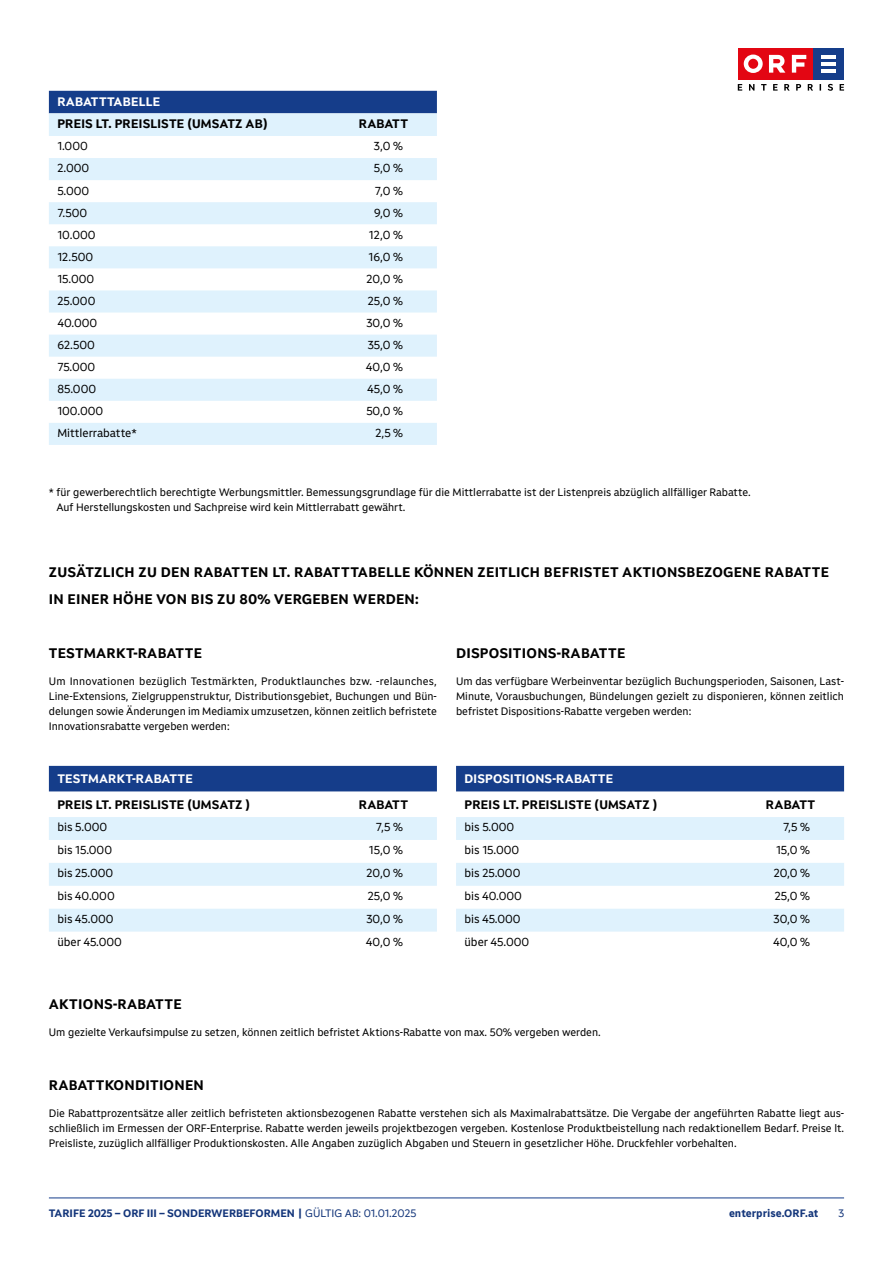
<style>
.page{position:relative;width:893px;height:1263px;background:#fff}
.page>*{position:absolute;margin:0;border:0;box-sizing:border-box;transform-origin:0 0}
.t1{font:700 13.5px/27px "ORF Universal Basic TX";letter-spacing:.02em;color:#000}
.t2{font:700 12px "ORF Universal Basic HL";letter-spacing:.02em;color:#000}
.t3{font:700 12px "ORF Universal Basic HL";letter-spacing:.02em;color:#fff}
.t4{font:11.25px "ORF Universal Basic TX";color:#000}
.t5{font:10.5px/15px "ORF Universal Basic TX";color:#000;text-align:justify}
.t6{font:700 10.5px "ORF Universal Basic TX";color:#13357a}
.t7{font:10.5px "ORF Universal Basic TX";color:#13357a}
.s1{font-weight:400}
</style>
<div class="page">
<div style="left:812px;top:48px;width:32px;height:32px;background:#153d8a"></div>
<div style="left:738px;top:48px;width:74px;height:32px;background:#e30613"></div>
<svg style="left:744px;top:55px;width:62px;height:18px"></svg>
<hr style="left:821px;top:55px;width:14px;height:4px;background:#fff">
<hr style="left:821px;top:62px;width:14px;height:4px;background:#fff">
<hr style="left:821px;top:69px;width:14px;height:4px;background:#fff">
<svg style="left:738px;top:84px;width:106px;height:7px"></svg>
<hr style="left:49px;top:1198px;width:795px;height:1px;background:#153d8a">
<div style="left:49px;top:91px;width:388px;height:22px;background:#153d8a"></div>
<svg style="left:49px;top:113px;width:388px;height:332px;fill:#dff2fd"></svg>
<div style="left:49px;top:766px;width:388px;height:25px;background:#153d8a"></div>
<svg style="left:49px;top:817px;width:388px;height:115px"></svg>
<div style="left:456px;top:766px;width:388px;height:25px;background:#153d8a"></div>
<svg style="left:456px;top:817px;width:388px;height:115px"></svg>
<p class="t3" style="left:57px;top:94px;width:104px">RABATTTABELLE</p>
<p class="t2" style="left:57px;top:116px;width:212px">PREIS LT. PREISLISTE (UMSATZ AB)</p>
<p class="t2" style="left:359px;top:116px;width:51px">RABATT</p>
<p class="t4" style="left:57px;top:139px;width:32px">1.000</p>
<p class="t4" style="left:374px;top:139px;width:31px">3,0 %</p>
<p class="t4" style="left:57px;top:161px;width:33px">2.000</p>
<p class="t4" style="left:374px;top:161px;width:31px">5,0 %</p>
<p class="t4" style="left:57px;top:184px;width:33px">5.000</p>
<p class="t4" style="left:375px;top:184px;width:30px">7,0 %</p>
<p class="t4" style="left:57px;top:206px;width:31px">7.500</p>
<p class="t4" style="left:374px;top:206px;width:30px">9,0 %</p>
<p class="t4" style="left:57px;top:228px;width:39px">10.000</p>
<p class="t4" style="left:369px;top:228px;width:35px">12,0 %</p>
<p class="t4" style="left:57px;top:250px;width:37px">12.500</p>
<p class="t4" style="left:369px;top:250px;width:36px">16,0 %</p>
<p class="t4" style="left:57px;top:272px;width:38px">15.000</p>
<p class="t4" style="left:367px;top:272px;width:38px">20,0 %</p>
<p class="t4" style="left:57px;top:294px;width:39px">25.000</p>
<p class="t4" style="left:368px;top:294px;width:37px">25,0 %</p>
<p class="t4" style="left:57px;top:316px;width:41px">40.000</p>
<p class="t4" style="left:366px;top:316px;width:38px">30,0 %</p>
<p class="t4" style="left:57px;top:338px;width:39px">62.500</p>
<p class="t4" style="left:368px;top:338px;width:37px">35,0 %</p>
<p class="t4" style="left:57px;top:360px;width:39px">75.000</p>
<p class="t4" style="left:366px;top:360px;width:38px">40,0 %</p>
<p class="t4" style="left:57px;top:382px;width:40px">85.000</p>
<p class="t4" style="left:367px;top:382px;width:37px">45,0 %</p>
<p class="t4" style="left:57px;top:404px;width:47px">100.000</p>
<p class="t4" style="left:366px;top:404px;width:38px">50,0 %</p>
<p class="t4" style="left:57px;top:426px;width:81px">Mittlerrabatte*</p>
<p class="t4" style="left:375px;top:426px;width:29px">2,5 %</p>
<p class="t5" style="left:57px;top:485px;width:696px;text-indent:-8px">* für gewerberechtlich berechtigte Werbungsmittler. Bemessungsgrundlage für die Mittlerrabatte ist der Listenpreis abzüglich allfälliger Rabatte.<br>Auf Herstellungskosten und Sachpreise wird kein Mittlerrabatt gewährt.</p>
<p class="t1" style="left:49px;top:558px;width:781px">ZUSÄTZLICH ZU DEN RABATTEN LT. RABATTTABELLE KÖNNEN ZEITLICH BEFRISTET AKTIONSBEZOGENE RABATTE<br>IN EINER HÖHE VON BIS ZU 80% VERGEBEN WERDEN:</p>
<p class="t1" style="left:49px;top:639px;width:154px">TESTMARKT-RABATTE</p>
<p class="t5" style="left:49px;top:674px;width:390px">Um Innovationen bezüglich Testmärkten, Produktlaunches bzw. -relaunches, Line-Extensions, Zielgruppenstruktur, Distributionsgebiet, Buchungen und Bün&shy;delungen sowie Änderungen im Mediamix umzusetzen, können zeitlich befristete Innovationsrabatte vergeben werden:</p>
<p class="t3" style="left:57px;top:771px;width:137px">TESTMARKT-RABATTE</p>
<p class="t2" style="left:57px;top:796px;width:194px">PREIS LT. PREISLISTE (UMSATZ )</p>
<p class="t2" style="left:359px;top:796px;width:51px">RABATT</p>
<p class="t4" style="left:57px;top:820px;width:51px">bis 5.000</p>
<p class="t4" style="left:376px;top:820px;width:28px">7,5 %</p>
<p class="t4" style="left:57px;top:843px;width:56px">bis 15.000</p>
<p class="t4" style="left:369px;top:843px;width:35px">15,0 %</p>
<p class="t4" style="left:57px;top:866px;width:57px">bis 25.000</p>
<p class="t4" style="left:367px;top:866px;width:38px">20,0 %</p>
<p class="t4" style="left:57px;top:889px;width:59px">bis 40.000</p>
<p class="t4" style="left:368px;top:889px;width:37px">25,0 %</p>
<p class="t4" style="left:57px;top:912px;width:58px">bis 45.000</p>
<p class="t4" style="left:366px;top:912px;width:38px">30,0 %</p>
<p class="t4" style="left:57px;top:935px;width:66px">über 45.000</p>
<p class="t4" style="left:366px;top:935px;width:38px">40,0 %</p>
<p class="t1" style="left:456px;top:639px;width:171px">DISPOSITIONS-RABATTE</p>
<p class="t5" style="left:456px;top:674px;width:390px">Um das verfügbare Werbeinventar bezüglich Buchungsperioden, Saisonen, Last-Minute, Vorausbuchungen, Bündelungen gezielt zu disponieren, können zeitlich befristet Dispositions-Rabatte vergeben werden:</p>
<p class="t3" style="left:465px;top:771px;width:150px">DISPOSITIONS-RABATTE</p>
<p class="t2" style="left:465px;top:796px;width:194px">PREIS LT. PREISLISTE (UMSATZ )</p>
<p class="t2" style="left:766px;top:796px;width:51px">RABATT</p>
<p class="t4" style="left:465px;top:820px;width:51px">bis 5.000</p>
<p class="t4" style="left:783px;top:820px;width:28px">7,5 %</p>
<p class="t4" style="left:465px;top:843px;width:56px">bis 15.000</p>
<p class="t4" style="left:776px;top:843px;width:35px">15,0 %</p>
<p class="t4" style="left:465px;top:866px;width:57px">bis 25.000</p>
<p class="t4" style="left:774px;top:866px;width:38px">20,0 %</p>
<p class="t4" style="left:465px;top:889px;width:59px">bis 40.000</p>
<p class="t4" style="left:775px;top:889px;width:37px">25,0 %</p>
<p class="t4" style="left:465px;top:912px;width:58px">bis 45.000</p>
<p class="t4" style="left:774px;top:912px;width:38px">30,0 %</p>
<p class="t4" style="left:465px;top:935px;width:66px">über 45.000</p>
<p class="t4" style="left:773px;top:935px;width:38px">40,0 %</p>
<p class="t1" style="left:49px;top:990px;width:134px">AKTIONS-RABATTE</p>
<p class="t5" style="left:49px;top:1025px;width:553px">Um gezielte Verkaufsimpulse zu setzen, können zeitlich befristet Aktions-Rabatte von max. 50% vergeben werden.</p>
<p class="t1" style="left:49px;top:1071px;width:156px">RABATTKONDITIONEN</p>
<p class="t5" style="left:49px;top:1106px;width:797px">Die Rabattprozentsätze aller zeitlich befristeten aktionsbezogenen Rabatte verstehen sich als Maximalrabattsätze. Die Vergabe der angeführten Rabatte liegt aus&shy;schließlich im Ermessen der ORF-Enterprise. Rabatte werden jeweils projektbezogen vergeben. Kostenlose Produktbeistellung nach redaktionellem Bedarf. Preise lt.<br>Preisliste, zuzüglich allfälliger Produktionskosten. Alle Angaben zuzüglich Abgaben und Steuern in gesetzlicher Höhe. Druckfehler vorbehalten.</p>
<p class="t6" style="left:49px;top:1206px;width:369px">TARIFE 2025 – ORF III – SONDERWERBEFORMEN | <span class="s1">GÜLTIG AB: 01.01.2025</span></p>
<p class="t6" style="left:729px;top:1206px;width:91px">enterprise.ORF.at</p>
<p class="t7" style="left:838px;top:1206px;width:7px">3</p>
</div>
